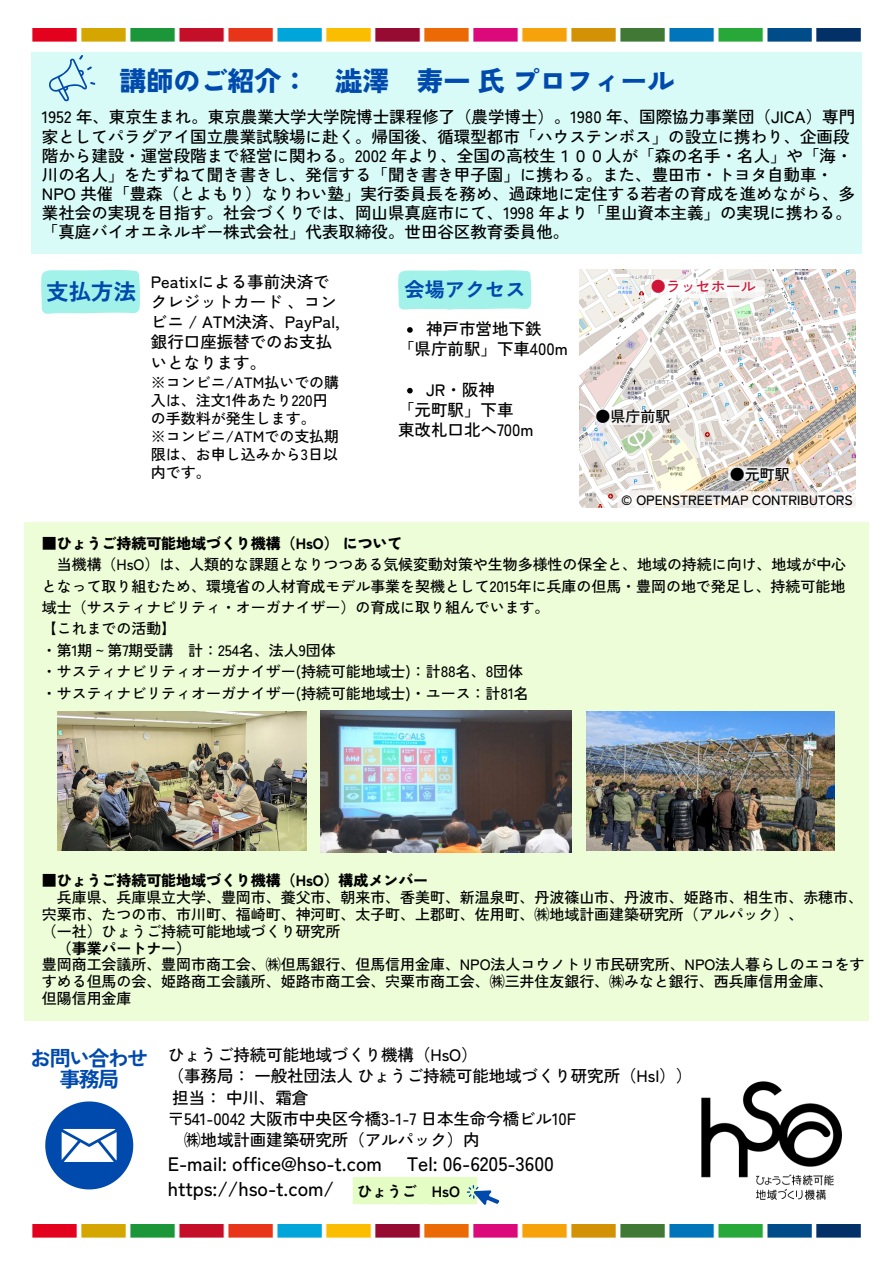
<style>
.page{position:relative;width:893px;height:1264px;background:#fff}
.page>*{position:absolute;margin:0;border:0;box-sizing:border-box;transform-origin:0 0}
.t1{font:900 27px "Zen Kaku Gothic New";color:#004aad}
.t2{font:700 22.5px "Zen Kaku Gothic New";color:#004aad}
.t3{font:700 21px "Zen Kaku Gothic New";letter-spacing:-.075em;color:#004aad}
.t4{font:700 20.1px "Zen Kaku Gothic New";color:#004aad}
.t5{font:500 19.5px "Zen Kaku Gothic New";letter-spacing:-.005em;color:#000}
.t6{font:500 16.5px/19px "Zen Kaku Gothic New";color:#000}
.t7{font:500 15px/18px "Zen Kaku Gothic New";letter-spacing:-.005em;color:#000}
.t8{font:900 15px "Zen Kaku Gothic New";letter-spacing:-.005em;color:#000}
.t9{font:700 15px "Zen Kaku Gothic New";letter-spacing:-.005em;color:#000}
.t10{font:500 15px "Zen Kaku Gothic New";color:#ce1537}
.t11{font:500 13.5px "Zen Kaku Gothic New";color:#000}
.s1{font-family:"Wen Quan Yi Micro Hei";font-weight:400}
</style>
<div class="page">
<img style="left:33px;top:29px;width:827px;height:12px">
<img style="left:33px;top:1224px;width:827px;height:13px">
<div style="left:24px;top:522px;width:844px;height:499px;background:#ecfdd7"></div>
<div style="left:31px;top:52px;width:830px;height:201px;background:#d8fbf7"></div>
<svg style="left:49px;top:55px;width:46px;height:46px"></svg>
<img style="left:58px;top:711px;width:248px;height:140px">
<img style="left:586px;top:711px;width:248px;height:140px">
<img style="left:321px;top:711px;width:250px;height:141px">
<svg style="left:45px;top:1101px;width:88px;height:88px"></svg>
<svg style="left:353px;top:1177px;width:147px;height:28px;background:#dbf4cb"></svg>
<img style="left:701px;top:1081px;width:140px;height:118px">
<svg style="left:41px;top:270px;width:99px;height:44px;background:#a6f2ea"></svg>
<svg style="left:398px;top:270px;width:133px;height:40px;background:#a7f2ea"></svg>
<img style="left:579px;top:269px;width:276px;height:238px">
<svg style="left:617px;top:490px;width:239px;height:18px"></svg>
<svg style="left:407px;top:327px;width:5px;height:6px"></svg>
<svg style="left:407px;top:388px;width:5px;height:5px"></svg>
<svg style="left:650px;top:279px;width:115px;height:19px"></svg>
<svg style="left:595px;top:409px;width:75px;height:16px"></svg>
<svg style="left:728px;top:466px;width:63px;height:15px"></svg>
<p class="t1" style="left:119px;top:60px;width:556px">講師のご紹介： 澁澤 寿一氏プロフィール</p>
<p class="t6" style="left:42px;top:107px;width:814px">1952 年、東京生まれ。東京農業大学大学院博士課程修了（農学博士）。1980 年、国際協力事業団（JICA）専門家としてパラグアイ国立農業試験場に赴く。帰国後、循環型都市「ハウステンボス」の設立に携わり、企画段階から建設・運営段階まで経営に関わる。2002 年より、全国の高校生１００人が「森の名手・名人」や「海・川の名人」をたずねて聞き書きし、発信する「聞き書き甲子園」に携わる。また、豊田市・トヨタ自動車・NPO 共催「豊森（とよもり）なりわい塾」実行委員長を務め、過疎地に定住する若者の育成を進めながら、多業社会の実現を目指す。社会づくりでは、岡山県真庭市にて、1998 年より「里山資本主義」の実現に携わる。「真庭バイオエネルギー株式会社」代表取締役。世田谷区教育委員他。</p>
<p class="t2" style="left:46px;top:274px;width:91px">支払方法</p>
<p class="t6" style="left:151px;top:271px;width:180px">Peatixによる事前決済で</p>
<p class="t4" style="left:404px;top:274px;width:122px">会場アクセス</p>
<p class="t6" style="left:151px;top:291px;width:190px;line-height:20.2px">クレジットカード、コンビニ / ATM決済、PayPal,銀行口座振替でのお支払いとなります。</p>
<p class="t7" style="left:151px;top:372px;width:190px">※コンビニ/ATM払いでの購入は、注文1件あたり220円の手数料が発生します。</p>
<p class="t7" style="left:151px;top:426px;width:190px;text-align:justify">※コンビニ/ATMでの支払期限は、お申し込みから3日以内です。</p>
<p class="t6" style="left:426px;top:318px;width:117px">神戸市営地下鉄</p>
<p class="t6" style="left:398px;top:338px;width:171px">「県庁前駅」下車400m</p>
<p class="t6" style="left:426px;top:379px;width:70px">JR・阪神</p>
<p class="t6" style="left:398px;top:399px;width:117px">「元町駅」下車</p>
<p class="t6" style="left:398px;top:419px;width:137px">東改札口北へ700m</p>
<p class="t10" style="left:650px;top:274px;width:106px">●ラッセホール</p>
<p class="t7" style="left:595px;top:406px;width:76px">●県庁前駅</p>
<p class="t7" style="left:729px;top:465px;width:61px">●元町駅</p>
<p class="t11" style="left:621px;top:489px;width:233px">© OPENSTREETMAP CONTRIBUTORS</p>
<p class="t8" style="left:42px;top:531px;width:362px">■ひょうご持続可能地域づくり機構（HsO）について</p>
<p class="t7" style="left:42px;top:553px;width:805px;line-height:21.3px;text-align:justify;text-indent:15px">当機構（HsO）は、人類的な課題となりつつある気候変動対策や生物多様性の保全と、地域の持続に向け、地域が中心となって取り組むため、環境省の人材育成モデル事業を契機として2015年に兵庫の但馬・豊岡の地で発足し、持続可能地域士（サスティナビリティ・オーガナイザー）の育成に取り組んでいます。</p>
<p class="t7" style="left:42px;top:619px;width:136px">【これまでの活動】</p>
<p class="t7" style="left:42px;top:640px;width:295px">・第1期<span class="s1">～</span>第7期受講 計：254名、法人9団体</p>
<p class="t7" style="left:42px;top:661px;width:483px">・サスティナビリティオーガナイザー(持続可能地域士)：計88名、8団体</p>
<p class="t7" style="left:42px;top:683px;width:488px">・サスティナビリティオーガナイザー(持続可能地域士)・ユース：計81名</p>
<p class="t8" style="left:42px;top:868px;width:388px">■ひょうご持続可能地域づくり機構（HsO）構成メンバー</p>
<p class="t7" style="left:42px;top:888px;width:822px;line-height:16.8px;text-indent:15px">兵庫県、兵庫県立大学、豊岡市、養父市、朝来市、香美町、新温泉町、丹波篠山市、丹波市、姫路市、相生市、赤穂市、宍粟市、たつの市、市川町、福崎町、神河町、太子町、上郡町、佐用町、㈱地域計画建築研究所（アルパック）、</p>
<p class="t7" style="left:42px;top:921px;width:300px">（一社）ひょうご持続可能地域づくり研究所</p>
<p class="t9" style="left:57px;top:936px;width:136px">（事業パートナー）</p>
<p class="t7" style="left:42px;top:955px;width:824px;line-height:16.8px">豊岡商工会議所、豊岡市商工会、㈱但馬銀行、但馬信用金庫、NPO法人コウノトリ市民研究所、NPO法人暮らしのエコをすすめる但馬の会、姫路商工会議所、姫路市商工会、宍粟市商工会、㈱三井住友銀行、㈱みなと銀行、西兵庫信用金庫、</p>
<p class="t7" style="left:42px;top:988px;width:91px">但陽信用金庫</p>
<p class="t3" style="left:30px;top:1041px;width:119px">お問い合わせ</p>
<p class="t3" style="left:59px;top:1062px;width:61px">事務局</p>
<p class="t6" style="left:168px;top:1044px;width:311px">ひょうご持続可能地域づくり機構（HsO）</p>
<p class="t6" style="left:168px;top:1065px;width:526px">（事務局：一般社団法人ひょうご持続可能地域づくり研究所（HsI））</p>
<p class="t6" style="left:172px;top:1086px;width:137px">担当：中川、霜倉</p>
<p class="t6" style="left:168px;top:1108px;width:409px">〒541-0042 大阪市中央区今橋3-1-7 日本生命今橋ビル10F</p>
<p class="t6" style="left:184px;top:1129px;width:297px">㈱地域計画建築研究所（アルパック）内</p>
<p class="t5" style="left:168px;top:1148px;width:216px">E-mail: office@hso-t.com</p>
<p class="t5" style="left:407px;top:1148px;width:149px">Tel: 06-6205-3600</p>
<p class="t5" style="left:168px;top:1173px;width:168px">https://hso-t.com/</p>
<p class="t9" style="left:357px;top:1179px;width:104px">ひょうご HsO</p>
</div>
